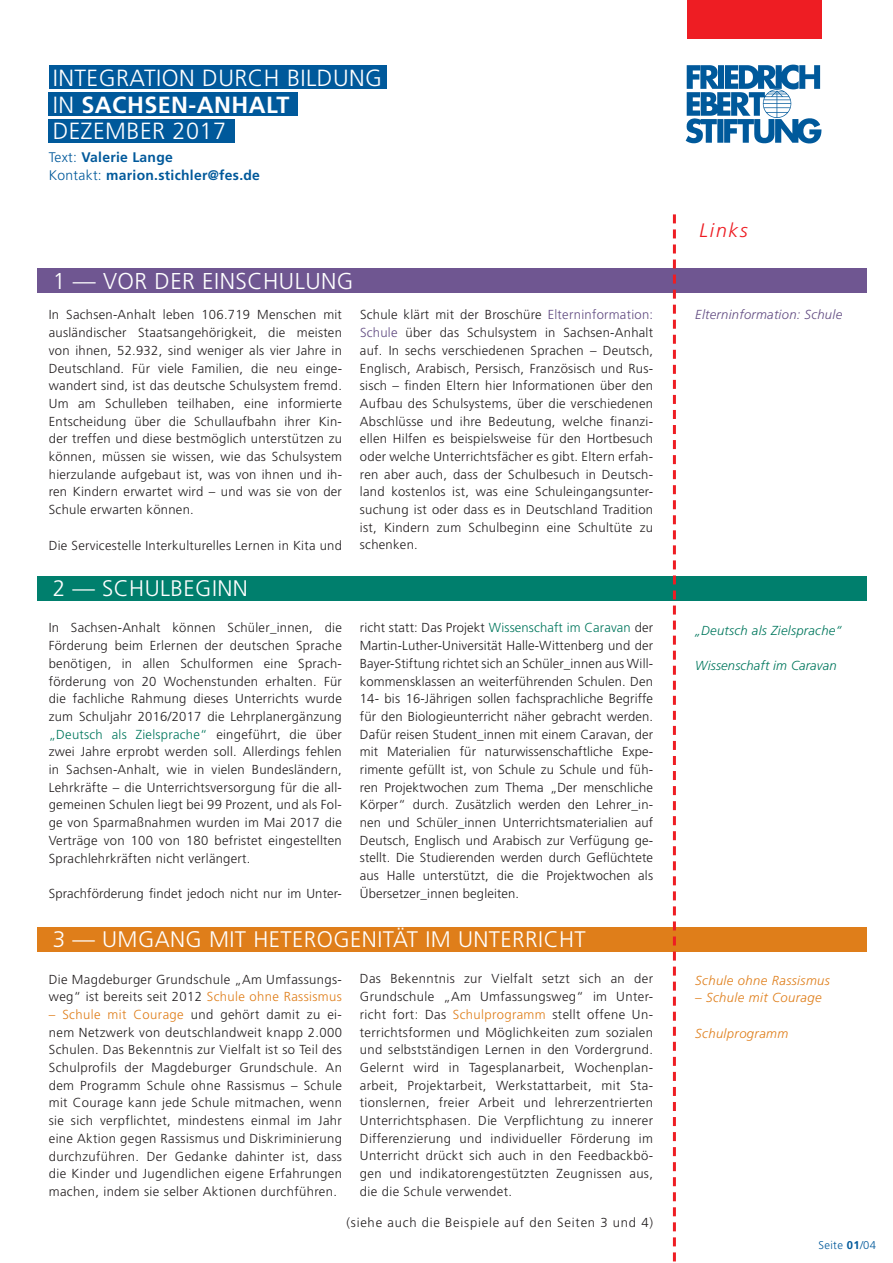
<style>
.page{position:relative;width:893px;height:1263px;background:#fff}
.page>*{position:absolute;margin:0;border:0;box-sizing:border-box;transform-origin:0 0}
.t1{font:300 23.4px/26.4px "Frutiger CE";letter-spacing:.02em;color:#fff}
.t2{font:300 22.95px "Frutiger CE";letter-spacing:.02em;color:#fff}
.t3{font:300 22.5px "Frutiger CE";letter-spacing:.02em;color:#fff}
.t4{font:italic 300 19.5px "Frutiger CE";letter-spacing:.09em;color:#ee1d23}
.t5{font:700 13.95px/18.3px "Frutiger CE";letter-spacing:.02em;color:#00599b}
.t6{font:300 13.05px/17.7px "Frutiger CE";letter-spacing:.02em;color:#231f20;text-align:justify}
.t7{font:italic 300 13.05px "Frutiger CE";letter-spacing:.03em;color:#df7e1a}
.t8{font:italic 300 13.05px "Frutiger CE";letter-spacing:.02em;color:#00775d}
.t9{font:300 13.05px "Frutiger CE";letter-spacing:.06em;color:#231f20}
.t10{font:italic 300 13.05px "Frutiger CE";letter-spacing:.02em;color:#624c82}
.t11{font:300 11.25px "Frutiger";letter-spacing:.03em;color:#00599b}
.s1{font-weight:700}
.s2{font-family:"Frutiger";font-weight:300}
.s3{color:#624c82}
.s4{color:#00775d}
.s5{color:#df7e1a}
.s6{font-family:"Frutiger CE";font-weight:700}
</style>
<div class="page">
<div style="left:687px;top:0;width:134px;height:38px;background:#ee1d23"></div>
<img style="left:685px;top:64px;width:137px;height:80px">
<div style="left:37px;top:269px;width:830px;height:24px;background:#6f5691"></div>
<div style="left:37px;top:576px;width:830px;height:25px;background:#007f6d"></div>
<div style="left:49px;top:119px;width:186px;height:23px;background:#00599b"></div>
<div style="left:49px;top:65px;width:338px;height:24px;background:#00599b"></div>
<div style="left:49px;top:92px;width:249px;height:24px;background:#00599b"></div>
<div style="left:37px;top:927px;width:830px;height:25px;background:#df7e1a"></div>
<svg style="left:673px;top:214px;width:3px;height:1048px"></svg>
<h1 class="t1" style="left:53px;top:65px;width:362px">Integration durch Bildung <span class="s1">in<br></span>IN <span class="s1">Sachsen-Anhalt</span></h1>
<p class="t5" style="left:49px;top:147px;width:213px"><span class="s2">Text:</span> Valerie Lange<br><span class="s2">Kontakt:</span> marion.stichler@fes.de</p>
<h1 class="t1" style="left:53px;top:117px;width:175px">Dezember 2017</h1>
<h2 class="t2" style="left:53px;top:267px;width:302px">1 — Vor der Einschulung</h2>
<p class="t6" style="left:49px;top:306px;width:295px">In Sachsen-Anhalt leben 106.719 Menschen mit ausländischer Staatsangehörigkeit, die meisten von ihnen, 52.932, sind weniger als vier Jahre in Deutschland. Für viele Familien, die neu einge&shy;wandert sind, ist das deutsche Schulsystem fremd.<br>U m am Schulleben teilhaben, eine informierte Entscheidung über die Schullaufbahn ihrer Kin&shy;der treffen und diese bestmöglich unterstützen zu können, müssen sie wissen, wie das Schulsystem hierzulande aufgebaut ist, was von ihnen und ih&shy;ren Kindern erwartet wird – und was sie von der Schule erwarten können.</p>
<p class="t6" style="left:49px;top:536px;width:295px">Die Servicestelle Interkulturelles Lernen in Kita und</p>
<p class="t6" style="left:360px;top:306px;width:295px">Schule klärt mit der Broschüre <span class="s3">Elterninformation:<br>Schule</span> über das Schulsystem in Sachsen-Anhalt auf. In sechs verschiedenen Sprachen – Deutsch, Englisch, Arabisch, Persisch, Französisch und Rus&shy;sisch – finden Eltern hier Informationen über den Aufbau des Schulsystems, über die verschiedenen Abschlüsse und ihre Bedeutung, welche finanzi&shy;ellen H ilfen es beispielsweise für den Hortbesuch oder welche U nterrichtsfächer es gibt. Eltern erfah&shy;ren aber auch, dass der Schulbesuch in Deutsch&shy;land kostenlos ist, was eine Schuleingangsunter&shy;suchung ist oder dass es in Deutschland Tradition ist, Kindern zum Schulbeginn eine Schultüte zu schenken.</p>
<h3 class="t3" style="left:53px;top:575px;width:197px">2 — schulbeginn</h3>
<p class="t6" style="left:49px;top:619px;width:295px">In Sachsen-Anhalt können Schüler_innen, die Förderung beim Erlernen der deutschen Sprache benötigen, in allen Schulformen eine Sprach&shy;förderung von 20 Wochenstunden erhalten. Für die fachliche Rahmung dieses U nterrichts wurde zum Schuljahr 2016/2017 die Lehrplanergänzung <span class="s4">„Deutsch als Zielsprache“</span> eingeführt, die über zwei Jahre erprobt werden soll. Allerdings fehlen in Sachsen-Anhalt, wie in vielen Bundesländern, Lehrkräfte – die U nterrichtsversorgung für die all&shy;gemeinen Schulen liegt bei 99 Prozent, und als Fol&shy;ge von Sparmaßnahmen wurden im Mai 2017 die Verträge von 100 von 180 befristet eingestellten Sprachlehrkräften nicht verlängert.</p>
<p class="t6" style="left:49px;top:884px;width:295px">Sprachförderung findet jedoch nicht nur im U nter-</p>
<p class="t6" style="left:360px;top:619px;width:295px">richt statt: Das Projekt <span class="s4">Wissenschaft im C aravan</span> der Martin-Luther-U niversität Halle-Wittenberg und der Bayer-Stiftung richtet sich an Schüler_innen aus Will&shy;kommensklassen an weiterführenden Schulen. Den 14- bis 16-Jährigen sollen fachsprachliche Begriffe für den Biologieunterricht näher gebracht werden.<br>Dafür reisen Student_innen mit einem Caravan, der mit Materialien für naturwissenschaftliche Expe&shy;rimente gefüllt ist, von Schule zu Schule und füh&shy;ren Projektwochen zum Thema „Der menschliche Körper“ durch. Zusätzlich werden den Lehrer_in&shy;nen und Schüler_innen U nterrichtsmaterialien auf Deutsch, Englisch und Arabisch zur Verfügung ge&shy;stellt. Die Studierenden werden durch Geflüchtete aus Halle unterstützt, die die Projektwochen als Übersetzer_innen begleiten.</p>
<h3 class="t3" style="left:53px;top:926px;width:531px">3 — Umgang m it H eterogenität im U nterricht</h3>
<p class="t6" style="left:360px;top:970px;width:295px">Das Bekenntnis zur Vielfalt setzt sich an der Grundschule „Am U mfassungsweg“ im U nter&shy;richt fort: Das <span class="s5">Schulprogramm</span> stellt offene U n&shy;terrichtsformen und Möglichkeiten zum sozialen und selbstständigen Lernen in den Vordergrund.<br>Gelernt wird in Tagesplanarbeit, Wochenplan&shy;arbeit, Projektarbeit, Werkstattarbeit, mit Sta&shy;tionslernen, freier Arbeit und lehrerzentrierten U nterrichtsphasen. Die Verpflichtung zu innerer Differenzierung und individueller Förderung im U nterricht drückt sich auch in den Feedbackbö&shy;gen und indikatorengestützten Zeugnissen aus, die die Schule verwendet.</p>
<p class="t9" style="left:346px;top:1215px;width:308px">(siehe auch die Beispiele auf den Seiten 3 und 4)</p>
<p class="t6" style="left:49px;top:970px;width:295px">Die Magdeburger Grundschule „Am U mfassungs&shy;weg“ ist bereits seit 2012 <span class="s5">Schule ohne Rassismus</span></p>
<p class="t6" style="left:49px;top:1005px;width:295px"><span class="s5">– Schule mit Courage</span> und gehört damit zu ei&shy;nem Netzwerk von deutschlandweit knapp 2.000<br>Schulen. Das Bekenntnis zur Vielfalt ist so Teil des Schulprofils der Magdeburger Grundschule. An dem Programm Schule ohne Rassismus – Schule mit Courage kann jede Schule mitmachen, wenn sie sich verpflichtet, mindestens einmal im Jahr eine Aktion gegen Rassismus und Diskriminierung durchzuführen. Der Gedanke dahinter ist, dass die Kinder und Jugendlichen eigene Erfahrungen machen, indem sie selber Aktionen durchführen.</p>
<h3 class="t4" style="left:699px;top:219px;width:50px">Links</h3>
<p class="t10" style="left:695px;top:307px;width:148px">Elterninformation: Schule</p>
<p class="t8" style="left:695px;top:623px;width:148px">„Deutsch als Zielsprache“</p>
<p class="t8" style="left:695px;top:658px;width:143px">Wissenschaft im Caravan</p>
<p class="t7" style="left:695px;top:972px;width:136px">Schule ohne Rassismus</p>
<p class="t7" style="left:695px;top:990px;width:128px">– Schule mit Courage</p>
<p class="t7" style="left:695px;top:1026px;width:95px">Schulprogramm</p>
<p class="t11" style="left:818px;top:1239px;width:59px">Seite <span class="s6">01</span>/04</p>
</div>
